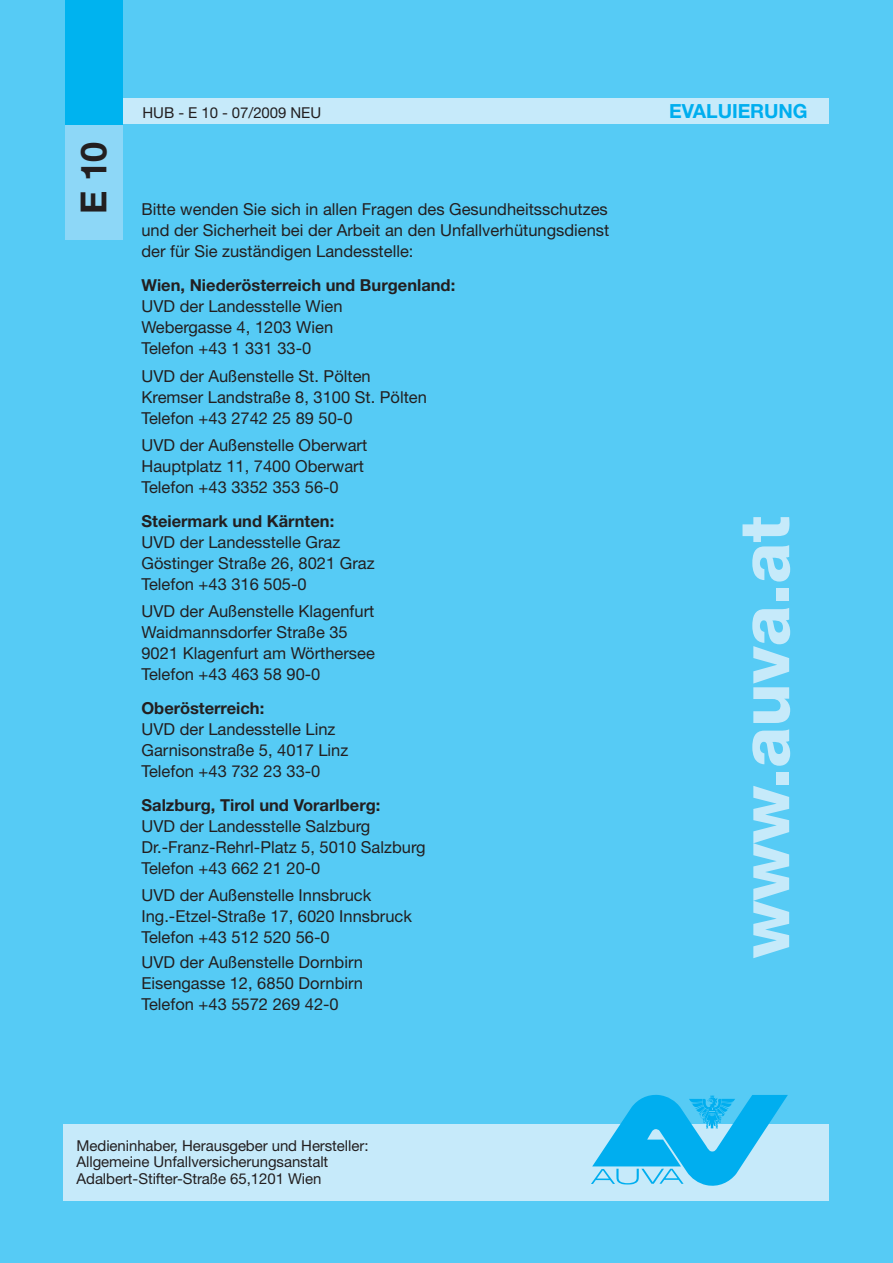
<style>
.page{position:relative;width:893px;height:1263px;background:#56cbf5}
.page>*{position:absolute;margin:0;border:0;box-sizing:border-box;transform-origin:0 0}
.t1{font:800 69px "Helvetica Neue LT Std";color:#c6eafa}
.t2{font:700 36px "Helvetica Neue LT Std";color:#231f20}
.t3{font:700 19.5px "Helvetica Neue LT Std";letter-spacing:-.005em;color:#00aeef}
.t4{font:16.5px/21px "Helvetica Neue LT Std";color:#231f20}
.t5{font:700 16.5px "Helvetica Neue LT Std";color:#231f20}
.t6{font:15px/16.5px "Helvetica Neue LT Std";letter-spacing:-.005em;color:#231f20}
</style>
<div class="page">
<div style="left:64px;top:1124px;width:765px;height:76px;background:#c6eafa"></div>
<svg style="left:591px;top:1094px;width:197px;height:92px"></svg>
<div style="left:65px;top:116px;width:58px;height:124px;background:#8dd7f7"></div>
<div style="left:79px;top:98px;width:750px;height:25px;background:#c6eafa"></div>
<div style="left:65px;top:0;width:58px;height:124px;background:#00b3ef"></div>
<h2 class="t2" style="left:72px;top:214px;width:74px;rotate:-90deg">E 10</h2>
<p class="t6" style="left:143px;top:104px;width:180px">HUB - E 10 - 07/2009 NEU</p>
<p class="t3" style="left:669px;top:99px;width:140px">EVALUIERUNG</p>
<p class="t4" style="left:141px;top:199px;width:469px;text-align:justify">Bitte wenden Sie sich in allen Fragen des Gesundheitsschutzes und der Sicherheit bei der Arbeit an den Unfallverhütungsdienst der für Sie zuständigen Landesstelle:</p>
<p class="t5" style="left:141px;top:275px;width:315px">Wien, Niederösterreich und Burgenland:</p>
<p class="t4" style="left:141px;top:296px;width:203px">UVD der Landesstelle Wien<br>Webergasse 4, 1203 Wien<br>Telefon +43 1 331 33-0</p>
<p class="t4" style="left:141px;top:365px;width:287px">UVD der Außenstelle St. Pölten<br>Kremser Landstraße 8, 3100 St. Pölten<br>Telefon +43 2742 25 89 50-0</p>
<p class="t4" style="left:141px;top:434px;width:227px">UVD der Außenstelle Oberwart<br>Hauptplatz 11, 7400 Oberwart<br>Telefon +43 3352 353 56-0</p>
<p class="t5" style="left:141px;top:511px;width:194px">Steiermark und Kärnten:</p>
<p class="t4" style="left:141px;top:531px;width:235px">UVD der Landesstelle Graz<br>Göstinger Straße 26, 8021 Graz<br>Telefon +43 316 505-0</p>
<p class="t4" style="left:141px;top:601px;width:235px">UVD der Außenstelle Klagenfurt<br>Waidmannsdorfer Straße 35<br>9021 Klagenfurt am Wörthersee<br>Telefon +43 463 58 90-0</p>
<p class="t5" style="left:141px;top:698px;width:124px">Oberösterreich:</p>
<p class="t4" style="left:141px;top:718px;width:208px">UVD der Landesstelle Linz<br>Garnisonstraße 5, 4017 Linz<br>Telefon +43 732 23 33-0</p>
<p class="t5" style="left:141px;top:795px;width:240px">Salzburg, Tirol und Vorarlberg:</p>
<p class="t4" style="left:141px;top:815px;width:285px">UVD der Landesstelle Salzburg<br>Dr.-Franz-Rehrl-Platz 5, 5010 Salzburg<br>Telefon +43 662 21 20-0</p>
<p class="t4" style="left:141px;top:884px;width:272px">UVD der Außenstelle Innsbruck<br>Ing.-Etzel-Straße 17, 6020 Innsbruck<br>Telefon +43 512 520 56-0</p>
<p class="t4" style="left:141px;top:952px;width:223px;text-align:justify">UVD der Außenstelle Dornbirn Eisengasse 12, 6850 Dornbirn Telefon +43 5572 269 42-0</p>
<h1 class="t1" style="left:723px;top:958px;width:444px;rotate:-90deg">www.auva.at</h1>
<p class="t6" style="left:77px;top:1137px;width:293px">Medieninhaber, Herausgeber und Hersteller:<br>Allgemeine Unfallversicherungsanstalt<br>Adalbert-Stifter-Straße 65,1201 Wien</p>
</div>
